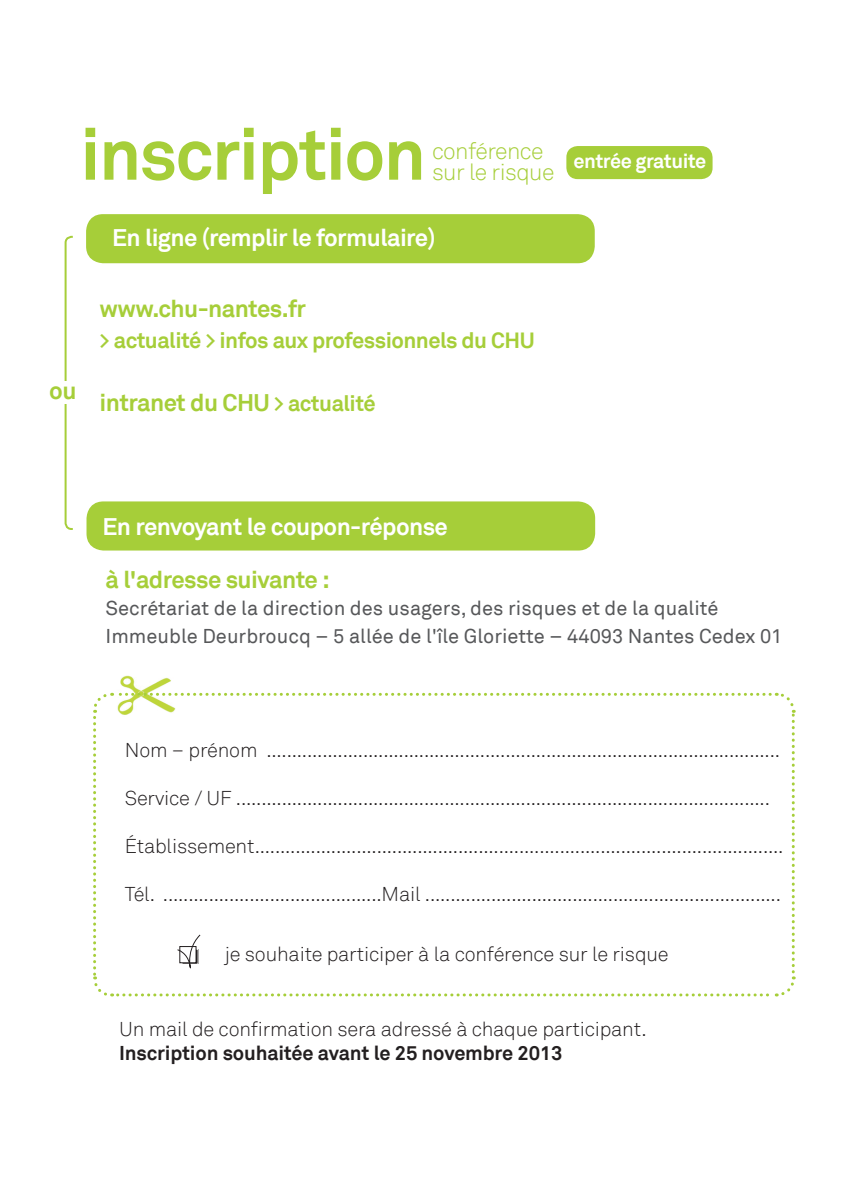
<style>
.page{position:relative;width:851px;height:1191px;background:#fff}
.page>*{position:absolute;margin:0;border:0;box-sizing:border-box;transform-origin:0 0}
.t1{font:700 72px "Akkurat";letter-spacing:-.025em;color:#a6ce39}
.t2{font:700 24px "Akkurat";letter-spacing:-.025em;color:#a6ce39}
.t3{font:700 24px "Akkurat";letter-spacing:-.025em;color:#fff}
.t4{font:300 23px "Akkurat";letter-spacing:-.025em;color:#a6ce39}
.t5{font:700 22px "Akkurat";letter-spacing:-.025em;color:#a6ce39}
.t6{font:300 20px "Akkurat";letter-spacing:-.01em;color:#231f20}
.t7{font:20px/27.6px "Akkurat";color:#57585a}
.t8{font:700 20px "Akkurat";letter-spacing:-.01em;color:#231f20}
.t9{font:700 20px "Akkurat";letter-spacing:-.025em;color:#fff}
.s1{font-size:22px}
</style>
<div class="page">
<div style="left:566px;top:146px;width:146px;height:33px;background:#a6ce39;border-radius:11px"></div>
<img style="left:120px;top:675px;width:51px;height:16px">
<div style="left:86px;top:214px;width:508px;height:49px;background:#a6ce39;border-radius:17px"></div>
<div style="left:86px;top:501px;width:509px;height:49px;background:#a6ce39;border-radius:17px"></div>
<div style="left:65px;top:236px;width:17px;height:294px;border:2px solid #a6ce39;border-radius:6px"></div>
<div style="left:73px;top:227px;width:10px;height:315px;background:#fff;border-radius:4px"></div>
<div style="left:49px;top:381px;width:29px;height:23px;background:#fff"></div>
<svg style="left:93px;top:691px;width:703px;height:306px"></svg>
<h1 class="t1" style="left:80px;top:109px;width:347px">inscription</h1>
<p class="t4" style="left:432px;top:137px;width:113px">conférence</p>
<p class="t4" style="left:432px;top:158px;width:124px">sur le risque</p>
<p class="t3" style="left:112px;top:222px;width:325px">En ligne (remplir le formulaire)</p>
<p class="t2" style="left:49px;top:375px;width:29px">ou</p>
<p class="t2" style="left:100px;top:293px;width:208px">www.chu-nantes.fr</p>
<p class="t5" style="left:100px;top:326px;width:436px">&gt; actualité &gt; infos aux professionnels du CHU</p>
<p class="t2" style="left:100px;top:387px;width:277px">intranet du CHU <span class="s1">&gt; actualité</span></p>
<p class="t9" style="left:573px;top:148px;width:134px">entrée gratuite</p>
<p class="t3" style="left:102px;top:511px;width:347px">En renvoyant le coupon-réponse</p>
<p class="t2" style="left:105px;top:564px;width:226px">à l'adresse suivante :</p>
<p class="t7" style="left:105px;top:595px;width:678px">Secrétariat de la direction des usagers, des risques et de la qualité<br>Immeuble Deurbroucq – 5 allée de l'île Gloriette – 44093 Nantes Cedex 01</p>
<p class="t6" style="left:125px;top:738px;width:656px">Nom – prénom .....................................................................................................</p>
<p class="t6" style="left:125px;top:786px;width:646px">Service / UF .........................................................................................................</p>
<p class="t6" style="left:125px;top:834px;width:660px">Établissement........................................................................................................</p>
<p class="t6" style="left:125px;top:882px;width:657px">Tél. ...........................................Mail ......................................................................</p>
<p class="t6" style="left:224px;top:942px;width:446px">je souhaite participer à la conférence sur le risque</p>
<p class="t6" style="left:119px;top:1017px;width:529px">Un mail de confirmation sera adressé à chaque participant.</p>
<p class="t8" style="left:119px;top:1040px;width:445px">Inscription souhaitée avant le 25 novembre 2013</p>
</div>
